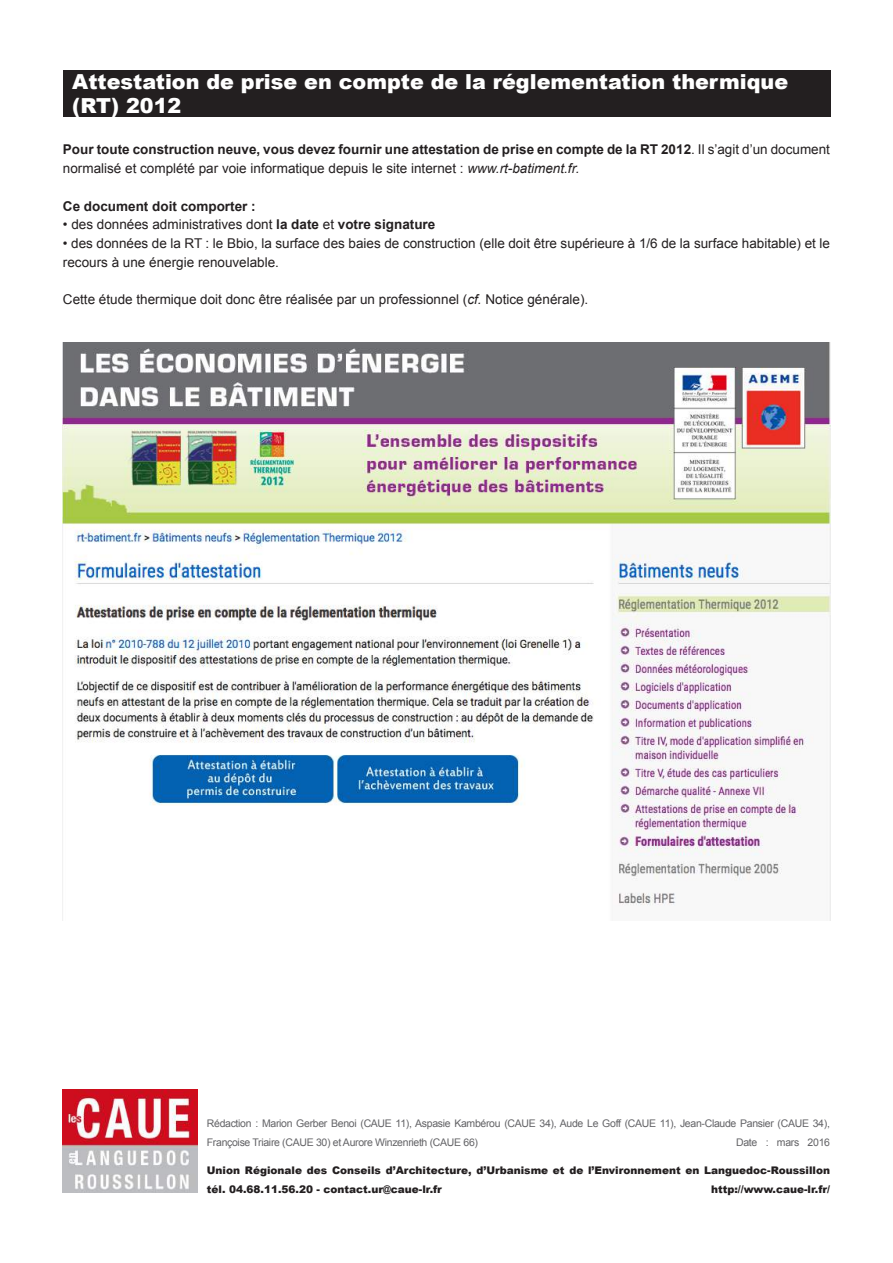
<style>
.page{position:relative;width:893px;height:1263px;background:#fff}
.page>*{position:absolute;margin:0;border:0;box-sizing:border-box;transform-origin:0 0}
.t1{font:900 20.7px/24.9px "Arial";color:#fff}
.t2{font:13.5px/18.8px "Arial";color:#231f20}
.t3{font:700 13.5px/18.8px "Arial";color:#231f20}
.t4{font:10.5px/18.8px "Arial";letter-spacing:-.03em;color:#636366}
.t5{font:900 10.5px/18.8px "Arial";color:#231f20}
.s1{font-weight:400}
.s2{font-weight:400;font-style:italic}
.s3{font-weight:700}
.s4{font-style:italic}
</style>
<div class="page">
<img style="left:63px;top:1090px;width:135px;height:103px">
<div style="left:63px;top:70px;width:767px;height:47px;background:#231f20"></div>
<img style="left:63px;top:343px;width:767px;height:577px">
<h1 class="t1" style="left:72px;top:68px;width:717px">Attestation de prise en compte de la réglementation thermique (RT) 2012</h1>
<p class="t3" style="left:63px;top:141px;width:769px">Pour toute construction neuve, vous devez fournir une attestation de prise en compte de la RT 2012<span class="s1">. Il s’agit d’un document normalisé et complété par voie informatique depuis le site internet :</span> <span class="s2">www.rt-batiment.fr.</span></p>
<p class="t3" style="left:63px;top:197px;width:194px">Ce document doit comporter :</p>
<p class="t2" style="left:63px;top:215px;width:374px">• des données administratives dont <span class="s3">la date</span> et <span class="s3">votre signature</span></p>
<p class="t2" style="left:63px;top:234px;width:769px">• des données de la RT : le Bbio, la surface des baies de construction (elle doit être supérieure à 1/6 de la surface habitable) et le recours à une énergie renouvelable.</p>
<p class="t2" style="left:63px;top:290px;width:527px">Cette étude thermique doit donc être réalisée par un professionnel (<span class="s4">cf.</span> Notice générale).</p>
<p class="t4" style="left:207px;top:1114px;width:625px">Rédaction : Marion Gerber Benoi (CAUE 11), Aspasie Kambérou (CAUE 34), Aude Le Goff (CAUE 11), Jean-Claude Pansier (CAUE 34),<br>Françoise Triaire (CAUE 30) et Aurore Winzenrieth (CAUE 66)</p>
<p class="t4" style="left:736px;top:1133px;width:95px">Date : mars 2016</p>
<p class="t5" style="left:207px;top:1161px;width:625px">Union Régionale des Conseils d’Architecture, d’Urbanisme et de l’Environnement en Languedoc-Roussillon tél. 04.68.11.56.20 - contact.ur@caue-lr.fr</p>
<p class="t5" style="left:711px;top:1179px;width:121px">http://www.caue-lr.fr/</p>
</div>
